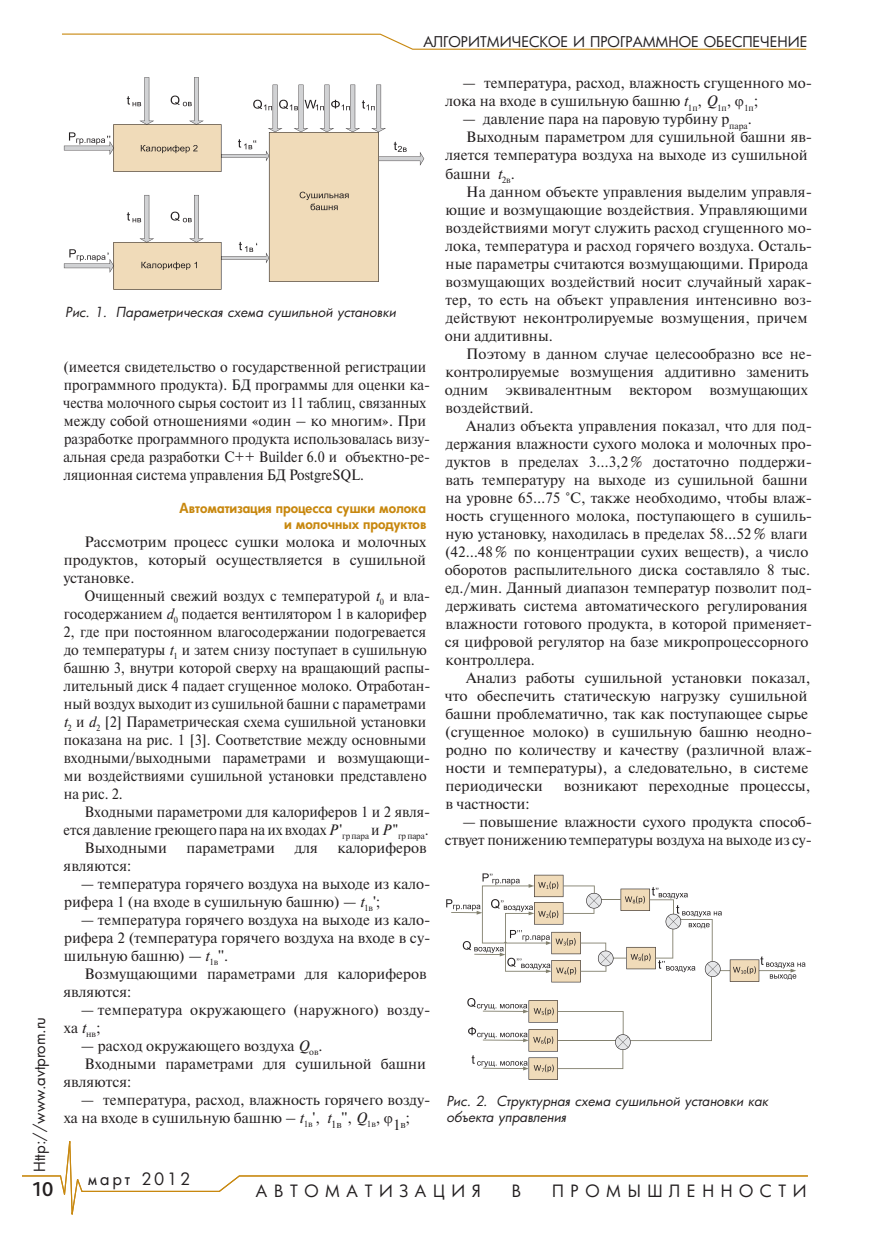
<style>
.page{position:relative;width:893px;height:1234px;background:#fff}
.page>*{position:absolute;margin:0;border:0;box-sizing:border-box;transform-origin:0 0}
.t1{font:500 21px "Bliss Pro";color:#231f20}
.t2{font:16.5px "Futura Cyr";letter-spacing:.4em;color:#231f20}
.t3{font:16.5px "Futura Cyr";letter-spacing:.17em;color:#231f20}
.t4{font:15px/18px "Newton C";color:#231f20}
.t5{font:15px/18px "Newton C";color:#231f20;scale:.95 1}
.t6{font:15px "Newton C";color:#231f20;scale:.96 1}
.t7{font:15px "Futura Cyr";color:#231f20}
.t8{font:14.4px "Futura Cyr";color:#231f20}
.t9{font:italic 13.5px/16.5px "Futura Cyr";color:#231f20}
.t10{font:800 13.5px/16.2px "Futura Cyr";color:#c8880f;text-align:right}
.s1{font-style:italic}
.s2{font-family:"Newton"}
</style>
<div class="page">
<svg style="left:22px;top:1141px;width:786px;height:74px"></svg>
<svg style="left:62px;top:33px;width:745px;height:17px"></svg>
<svg style="left:64px;top:77px;width:360px;height:212px"></svg>
<svg style="left:446px;top:873px;width:359px;height:206px"></svg>
<p class="t8" style="left:423px;top:33px;width:386px">АЛГОРИТМИЧЕСКОЕ И ПРОГРАММНОЕ ОБЕСПЕЧЕНИЕ</p>
<p class="t4" style="left:445px;top:74px;width:368px;text-indent:17px">— температура, расход, влажность сгущенного мо&shy;лока на входе в сушильную башню <span class="s1">t</span><sub>1п</sub>, <span class="s1">Q</span><sub>1п</sub>, <sub>1п</sub>;</p>
<p class="t4" style="left:463px;top:110px;width:291px">— давление пара на паровую турбину р<sub>пара</sub>.</p>
<p class="t4" style="left:466px;top:128px;width:347px">Выходным параметром для сушильной башни яв-</p>
<p class="t4" style="left:445px;top:146px;width:364px">ляется температура воздуха на выходе из сушильной</p>
<p class="t4" style="left:445px;top:164px;width:71px">башни <span class="s1">t</span><sub>2в</sub>.</p>
<p class="t4" style="left:466px;top:182px;width:347px">На данном объекте управления выделим управля-</p>
<p class="t4" style="left:446px;top:200px;width:364px">ющие и возмущающие воздействия. Управляющими</p>
<p class="t4" style="left:446px;top:218px;width:368px">воздействиями могут служить расход сгущенного мо-</p>
<p class="t4" style="left:445px;top:236px;width:368px">лока, температура и расход горячего воздуха. Осталь-</p>
<p class="t4" style="left:446px;top:254px;width:364px">ные параметры считаются возмущающими. Природа</p>
<p class="t4" style="left:446px;top:272px;width:368px">возмущающих воздействий носит случайный харак-</p>
<p class="t4" style="left:445px;top:290px;width:368px">тер, то есть на объект управления интенсивно воз-</p>
<p class="t4" style="left:446px;top:308px;width:363px">действуют неконтролируемые возмущения, причем</p>
<p class="t4" style="left:445px;top:326px;width:110px">они аддитивны.</p>
<p class="t4" style="left:466px;top:344px;width:347px">Поэтому в данном случае целесообразно все не-</p>
<p class="t4" style="left:446px;top:362px;width:364px">контролируемые возмущения аддитивно заменить</p>
<p class="t4" style="left:445px;top:380px;width:365px">одним эквивалентным вектором возмущающих</p>
<p class="t4" style="left:446px;top:398px;width:90px">воздействий.</p>
<p class="t4" style="left:466px;top:416px;width:348px">Анализ объекта управления показал, что для под-</p>
<p class="t4" style="left:446px;top:434px;width:368px">держания влажности сухого молока и молочных про-</p>
<p class="t4" style="left:446px;top:452px;width:368px">дуктов в пределах 3…3,2% достаточно поддержи-</p>
<p class="t4" style="left:446px;top:470px;width:364px">вать температуру на выходе из сушильной башни</p>
<p class="t4" style="left:446px;top:488px;width:368px">на уровне 65…75 °C, также необходимо, чтобы влаж-</p>
<p class="t4" style="left:446px;top:506px;width:368px">ность сгущенного молока, поступающего в сушиль-</p>
<p class="t4" style="left:446px;top:524px;width:364px">ную установку, находилась в пределах 58…52% влаги</p>
<p class="t4" style="left:445px;top:542px;width:365px">(42…48% по концентрации сухих веществ), а число</p>
<p class="t4" style="left:445px;top:560px;width:367px">оборотов распылительного диска составляло 8 тыс.</p>
<p class="t4" style="left:445px;top:578px;width:369px">ед./мин. Данный диапазон температур позволит под-</p>
<p class="t4" style="left:446px;top:596px;width:363px">держивать система автоматического регулирования</p>
<p class="t4" style="left:446px;top:614px;width:368px">влажности готового продукта, в которой применяет-</p>
<p class="t4" style="left:445px;top:632px;width:365px">ся цифровой регулятор на базе микропроцессорного</p>
<p class="t4" style="left:446px;top:650px;width:91px">контроллера.</p>
<p class="t4" style="left:466px;top:668px;width:346px">Анализ работы сушильной установки показал,</p>
<p class="t4" style="left:445px;top:686px;width:364px">что обеспечить статическую нагрузку сушильной</p>
<p class="t4" style="left:445px;top:704px;width:364px">башни проблематично, так как поступающее сырье</p>
<p class="t4" style="left:445px;top:722px;width:369px">(сгущенное молоко) в сушильную башню неодно-</p>
<p class="t4" style="left:446px;top:740px;width:368px">родно по количеству и качеству (различной влаж-</p>
<p class="t4" style="left:446px;top:758px;width:364px">ности и температуры), а следовательно, в системе</p>
<p class="t4" style="left:446px;top:776px;width:99px">периодически</p>
<p class="t4" style="left:564px;top:776px;width:248px">возникают переходные процессы,</p>
<p class="t4" style="left:446px;top:794px;width:85px">в частности:</p>
<p class="t4" style="left:445px;top:812px;width:369px;text-align:right">— повышение влажности сухого продукта способ&shy;ствует понижению температуры воздуха на выходе из су-</p>
<p class="t9" style="left:65px;top:304px;width:332px">Рис. 1. Параметрическая схема сушильной установки</p>
<p class="t5" style="left:63px;top:358px;width:388px">(имеется свидетельство о государственной регистрации программного продукта). БД программы для оценки ка&shy;чества молочного сырья состоит из 11 таблиц, связанных между собой отношениями «один – ко многим». При разработке программного продукта использовалась визу&shy;альная среда разработки C++ Builder 6.0 и объектно-ре&shy;ляционная система управления БД PostgreSQL.</p>
<p class="t10" style="left:180px;top:499px;width:248px">Автоматизация процесса сушки молока и молочных продуктов</p>
<p class="t4" style="left:64px;top:532px;width:364px;text-align:justify;text-indent:21px">Рассмотрим процесс сушки молока и молочных продуктов, который осуществляется в сушильной установке.</p>
<p class="t5" style="left:63px;top:586px;width:388px;text-indent:21px">Очищенный свежий воздух с температурой <span class="s1">t</span><sub>0</sub> и вла&shy;госодержанием <span class="s1">d</span><sub>0</sub> подается вентилятором 1 в калорифер 2, где при постоянном влагосодержании подогревается до температуры <span class="s1">t</span><sub>1</sub> и затем снизу поступает в сушильную башню 3, внутри которой сверху на вращающий распы&shy;лительный диск 4 падает сгущенное молоко. Отработан&shy;ный воздух выходит из сушильной башни с параметрами <span class="s1">t</span><sub>2</sub> и <span class="s1">d</span><sub>2</sub> [2] Параметрическая схема сушильной установки показана на рис. 1 [3]. Соответствие между основными входными/выходными параметрами и возмущающи&shy;ми воздействиями сушильной установки представлено на рис. 2.</p>
<p class="t6" style="left:85px;top:803px;width:362px">Входными параметроми для калориферов 1 и 2 явля-</p>
<p class="t6" style="left:63px;top:821px;width:382px">ется давление греющего пара на их входах <span class="s1">Р</span> '<sub>гр</sub> <sub>пара</sub> и <span class="s1">Р</span> <span class="s2">"</span><sub>гр</sub> <sub>пара</sub>.</p>
<p class="t4" style="left:85px;top:838px;width:84px">Выходными</p>
<p class="t4" style="left:187px;top:838px;width:90px">параметрами</p>
<p class="t4" style="left:295px;top:838px;width:25px">для</p>
<p class="t4" style="left:338px;top:838px;width:90px">калориферов</p>
<p class="t4" style="left:64px;top:856px;width:69px">являются:</p>
<p class="t4" style="left:64px;top:874px;width:368px;text-indent:17px">— температура горячего воздуха на выходе из кало&shy;рифера 1 (на входе в сушильную башню) — <span class="s1">t</span><sub>1в</sub>';</p>
<p class="t4" style="left:64px;top:910px;width:368px;text-align:justify;text-indent:17px">— температура горячего воздуха на выходе из кало&shy;рифера 2 (температура горячего воздуха на входе в су&shy;шильную башню) — <span class="s1">t</span><sub>1в</sub>''.</p>
<p class="t4" style="left:64px;top:964px;width:364px;text-indent:21px">Возмущающими параметрами для калориферов являются:</p>
<p class="t4" style="left:64px;top:1000px;width:368px;text-indent:17px">— температура окружающего (наружного) возду&shy;ха <span class="s1">t</span><sub>нв</sub>;</p>
<p class="t4" style="left:81px;top:1036px;width:243px">— расход окружающего воздуха <span class="s1">Q</span><sub>ов</sub>.</p>
<p class="t4" style="left:85px;top:1054px;width:343px">Входными параметрами для сушильной башни</p>
<p class="t4" style="left:64px;top:1072px;width:69px">являются:</p>
<p class="t4" style="left:64px;top:1090px;width:368px;text-indent:17px">— температура, расход, влажность горячего возду&shy;ха на входе в сушильную башню – <span class="s1">t</span><sub>1в</sub>', <span class="s1">t</span><sub>1в</sub>'', <span class="s1">Q</span><sub>1в</sub>,</p>
<p class="t7" style="left:30px;top:1171px;width:157px;rotate:-90deg">Http://www.avtprom.ru</p>
<p class="t9" style="left:446px;top:1092px;width:323px">Рис. 2. Структурная схема сушильной установки как объекта управления</p>
<p class="t4" style="left:393px;top:1112px;width:19px">1<sub>в</sub>;</p>
<p class="t3" style="left:88px;top:1168px;width:104px">март 2012</p>
<h1 class="t1" style="left:33px;top:1175px;width:22px">10</h1>
<p class="t2" style="left:256px;top:1180px;width:226px">АВТОМАТИЗАЦИЯ</p>
<p class="t2" style="left:512px;top:1180px;width:11px">В</p>
<p class="t2" style="left:552px;top:1180px;width:256px">ПРОМЫШЛЕННОСТИ</p>
</div>
